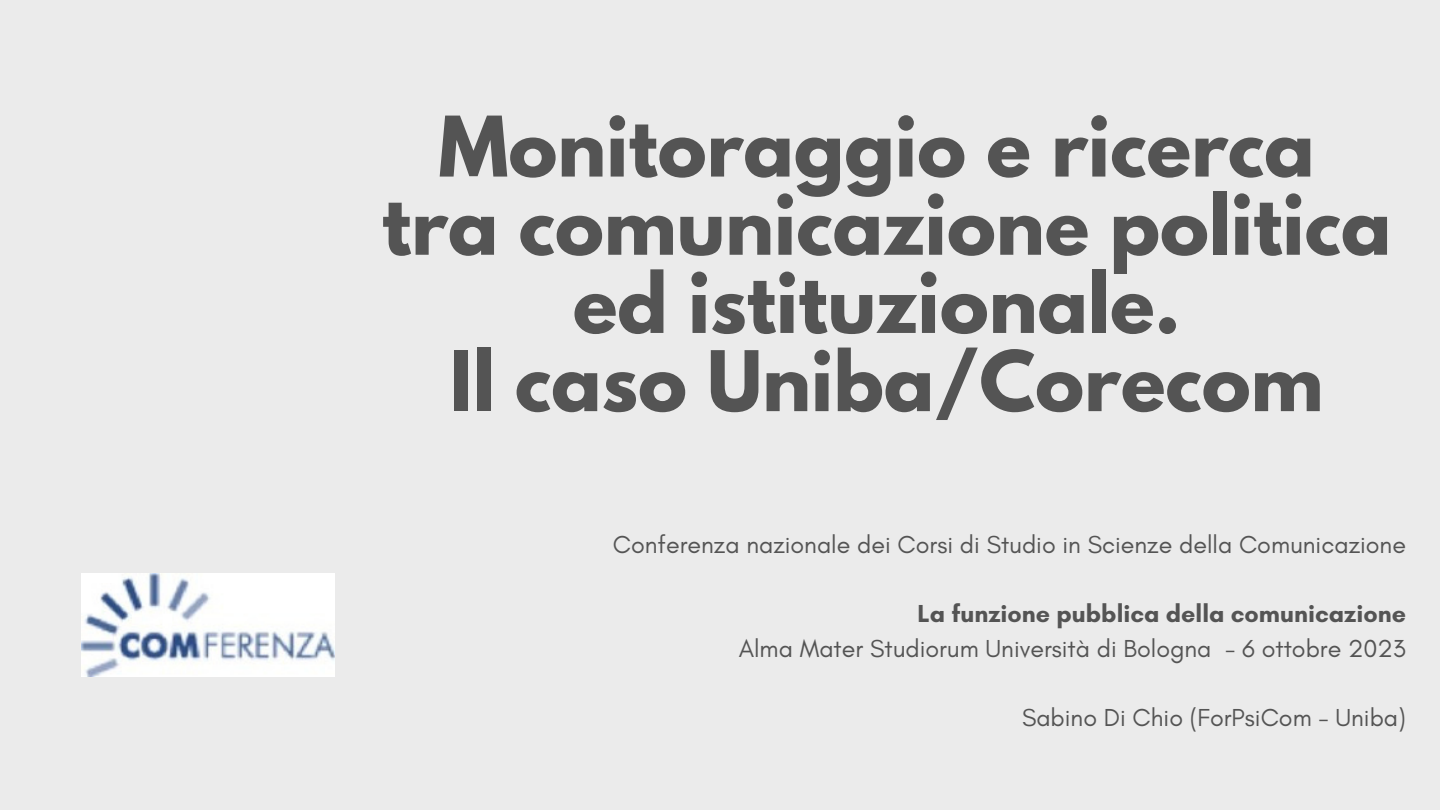
<style>
.page{position:relative;width:1440px;height:810px;background:#ebebeb}
.page>*{position:absolute;margin:0;border:0;box-sizing:border-box;transform-origin:0 0}
.t1{font:700 73.9px/78.2px "League Spartan";color:#545454;text-align:center}
.t2{font:25px "Glacial Indifference";color:#545454}
.t3{font:700 25px "Glacial Indifference";color:#545454}
</style>
<div class="page">
<img style="left:81px;top:573px;width:253px;height:104px">
<p class="t1" style="left:439px;top:117px;width:878px">Monitoraggio e ricerca</p>
<p class="t1" style="left:382px;top:195px;width:1011px">tra comunicazione politica ed istituzionale.</p>
<p class="t1" style="left:450px;top:352px;width:875px">Il caso Uniba/Corecom</p>
<p class="t2" style="left:613px;top:529px;width:795px">Conferenza nazionale dei Corsi di Studio in Scienze della Comunicazione</p>
<p class="t3" style="left:918px;top:598px;width:490px">La funzione pubblica della comunicazione</p>
<p class="t2" style="left:739px;top:633px;width:669px">Alma Mater Studiorum Università di Bologna - 6 ottobre 2023</p>
<p class="t2" style="left:1022px;top:702px;width:385px">Sabino Di Chio (ForPsiCom - Uniba)</p>
</div>
